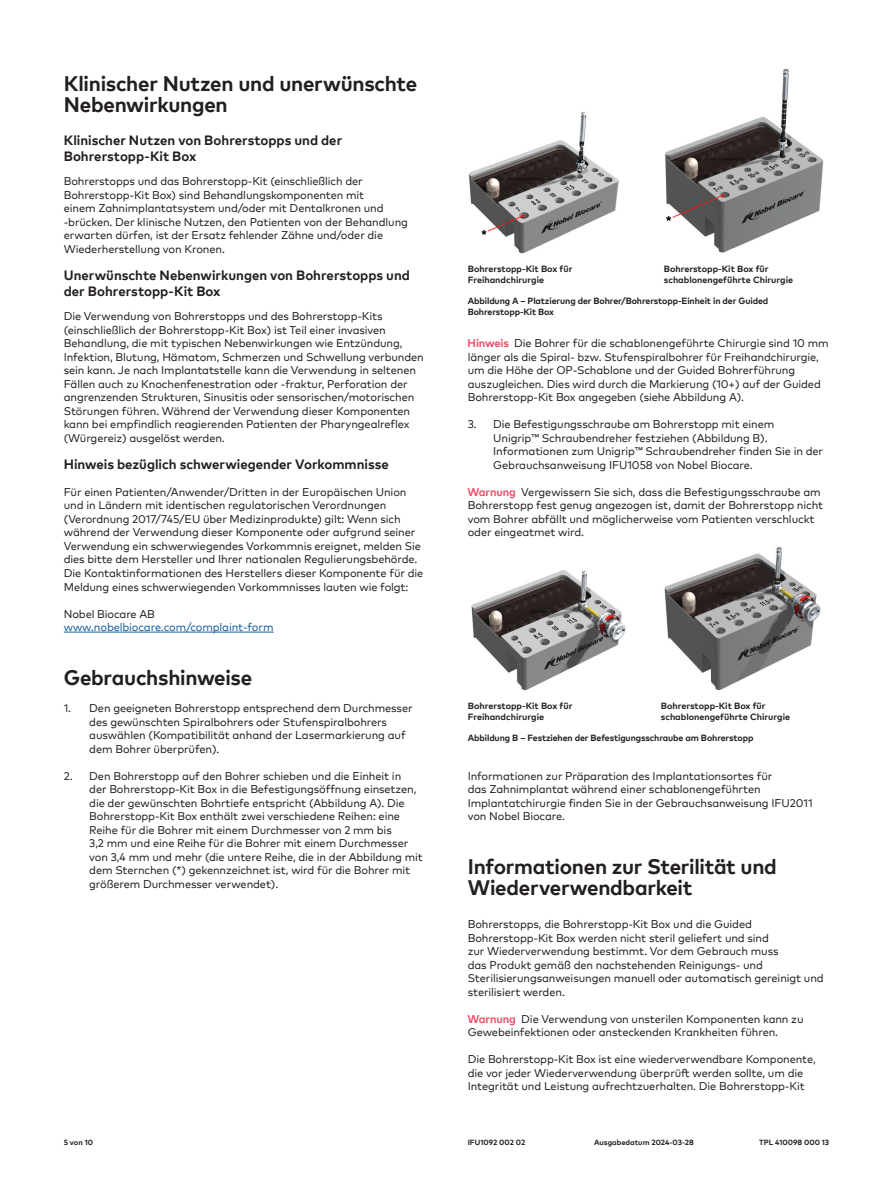
<style>
.page{position:relative;width:893px;height:1191px;background:#fff}
.page>*{position:absolute;margin:0;border:0;box-sizing:border-box;transform-origin:0 0}
.t1{font:700 21px/21px "Mark Pro";letter-spacing:-.015em;color:#231f20}
.t2{font:700 13.5px/16.2px "Mark Pro";color:#231f20}
.t3{font:11.25px/13.5px "Mark Pro";letter-spacing:-.01em;color:#231f20}
.t4{font:11.25px "Mark Pro";letter-spacing:-.01em;color:#175d9e}
.t5{font:700 9px/10.8px "Mark Pro";letter-spacing:-.01em;color:#231f20}
.t6{font:700 7.5px "Mark Pro";color:#231f20}
.s1{font-weight:700;color:#ef5069}
</style>
<div class="page">
<hr style="left:64px;top:631px;width:210px;height:1px;background:#175d9e">
<img style="left:469px;top:112px;width:150px;height:142px">
<img style="left:665px;top:69px;width:159px;height:184px">
<img style="left:471px;top:570px;width:155px;height:121px">
<img style="left:664px;top:547px;width:157px;height:144px">
<h1 class="t1" style="left:64px;top:71px;width:355px">Klinischer Nutzen und unerwünschte<br>Nebenwirkungen</h1>
<p class="t2" style="left:64px;top:131px;width:280px">Klinischer Nutzen von Bohrerstopps und der<br>Bohrerstopp-Kit Box</p>
<p class="t3" style="left:64px;top:174px;width:346px">Bohrerstopps und das Bohrerstopp-Kit (einschließlich der Bohrerstopp-Kit Box) sind Behandlungskomponenten mit<br>einem Zahnimplantatsystem und/oder mit Dentalkronen und -brücken. Der klinische Nutzen, den Patienten von der Behandlung erwarten dürfen, ist der Ersatz fehlender Zähne und/oder die Wiederherstellung von Kronen.</p>
<p class="t2" style="left:64px;top:266px;width:348px">Unerwünschte Nebenwirkungen von Bohrerstopps und der Bohrerstopp-Kit Box</p>
<p class="t3" style="left:64px;top:309px;width:362px">Die Verwendung von Bohrerstopps und des Bohrerstopp-Kits (einschließlich der Bohrerstopp-Kit Box) ist Teil einer invasiven Behandlung, die mit typischen Nebenwirkungen wie Entzündung, Infektion, Blutung, Hämatom, Schmerzen und Schwellung verbunden sein kann. Je nach Implantatstelle kann die Verwendung in seltenen Fällen auch zu Knochenfenestration oder -fraktur, Perforation der angrenzenden Strukturen, Sinusitis oder sensorischen/motorischen Störungen führen. Während der Verwendung dieser Komponenten kann bei empfindlich reagierenden Patienten der Pharyngealreflex (Würgereiz) ausgelöst werden.</p>
<p class="t2" style="left:64px;top:455px;width:327px">Hinweis bezüglich schwerwiegender Vorkommnisse</p>
<p class="t3" style="left:64px;top:484px;width:361px">Für einen Patienten/Anwender/Dritten in der Europäischen Union und in Ländern mit identischen regulatorischen Verordnungen (Verordnung 2017/745/EU über Medizinprodukte) gilt: Wenn sich während der Verwendung dieser Komponente oder aufgrund seiner Verwendung ein schwerwiegendes Vorkommnis ereignet, melden Sie dies bitte dem Hersteller und Ihrer nationalen Regulierungsbehörde.<br>Die Kontaktinformationen des Herstellers dieser Komponente für die Meldung eines schwerwiegenden Vorkommnisses lauten wie folgt:</p>
<p class="t3" style="left:64px;top:606px;width:93px">Nobel Biocare AB</p>
<p class="t4" style="left:64px;top:618px;width:211px">www.nobelbiocare.com/complaint-form</p>
<h1 class="t1" style="left:64px;top:665px;width:190px">Gebrauchshinweise</h1>
<p class="t3" style="left:89px;top:700px;width:325px;text-indent:-26px">1. Den geeigneten Bohrerstopp entsprechend dem Durchmesser des gewünschten Spiralbohrers oder Stufenspiralbohrers auswählen (Kompatibilität anhand der Lasermarkierung auf dem Bohrer überprüfen).</p>
<p class="t3" style="left:89px;top:768px;width:335px;text-indent:-26px">2. Den Bohrerstopp auf den Bohrer schieben und die Einheit in<br>der Bohrerstopp-Kit Box in die Befestigungsöffnung einsetzen, die der gewünschten Bohrtiefe entspricht (Abbildung A). Die Bohrerstopp-Kit Box enthält zwei verschiedene Reihen: eine Reihe für die Bohrer mit einem Durchmesser von 2 mm bis<br>3,2 mm und eine Reihe für die Bohrer mit einem Durchmesser von 3,4 mm und mehr (die untere Reihe, die in der Abbildung mit dem Sternchen (*) gekennzeichnet ist, wird für die Bohrer mit größerem Durchmesser verwendet).</p>
<p class="t5" style="left:468px;top:262px;width:106px">Bohrerstopp-Kit Box für<br>Freihandchirurgie</p>
<p class="t5" style="left:468px;top:295px;width:302px">Abbildung A – Platzierung der Bohrer/Bohrerstopp-Einheit in der Guided<br>Bohrerstopp‑Kit Box</p>
<p class="t3" style="left:468px;top:336px;width:363px"><span class="s1">Hinweis</span> Die Bohrer für die schablonengeführte Chirurgie sind 10 mm länger als die Spiral- bzw. Stufenspiralbohrer für Freihandchirurgie, um die Höhe der OP-Schablone und der Guided Bohrerführung auszugleichen. Dies wird durch die Markierung (10+) auf der Guided Bohrerstopp-Kit Box angegeben (siehe Abbildung A).</p>
<p class="t3" style="left:493px;top:417px;width:331px;text-indent:-26px">3. Die Befestigungsschraube am Bohrerstopp mit einem<br>Unigrip™ Schraubendreher festziehen (Abbildung B).<br>Informationen zum Unigrip™ Schraubendreher finden Sie in der Gebrauchsanweisung IFU1058 von Nobel Biocare.</p>
<p class="t3" style="left:468px;top:484px;width:357px"><span class="s1">Warnung</span> Vergewissern Sie sich, dass die Befestigungsschraube am Bohrerstopp fest genug angezogen ist, damit der Bohrerstopp nicht vom Bohrer abfällt und möglicherweise vom Patienten verschluckt oder eingeatmet wird.</p>
<p class="t5" style="left:664px;top:262px;width:131px">Bohrerstopp-Kit Box für schablonengeführte Chirurgie</p>
<p class="t5" style="left:468px;top:699px;width:106px">Bohrerstopp-Kit Box für<br>Freihandchirurgie</p>
<p class="t5" style="left:468px;top:732px;width:287px">Abbildung B – Festziehen der Befestigungsschraube am Bohrerstopp</p>
<p class="t3" style="left:468px;top:768px;width:346px">Informationen zur Präparation des Implantationsortes für<br>das Zahnimplantat während einer schablonengeführten Implantatchirurgie finden Sie in der Gebrauchsanweisung IFU2011 von Nobel Biocare.</p>
<h1 class="t1" style="left:468px;top:854px;width:311px">Informationen zur Sterilität und<br>Wiederverwendbarkeit</h1>
<p class="t3" style="left:468px;top:916px;width:358px">Bohrerstopps, die Bohrerstopp-Kit Box und die Guided Bohrerstopp‑Kit Box werden nicht steril geliefert und sind<br>zur Wiederverwendung bestimmt. Vor dem Gebrauch muss<br>das Produkt gemäß den nachstehenden Reinigungs- und Sterilisierungsanweisungen manuell oder automatisch gereinigt und sterilisiert werden.</p>
<p class="t3" style="left:468px;top:1011px;width:337px"><span class="s1">Warnung</span> Die Verwendung von unsterilen Komponenten kann zu<br>Gewebeinfektionen oder ansteckenden Krankheiten führen.</p>
<p class="t3" style="left:468px;top:1051px;width:350px">Die Bohrerstopp-Kit Box ist eine wiederverwendbare Komponente, die vor jeder Wiederverwendung überprüft werden sollte, um die<br>Integrität und Leistung aufrechtzuerhalten. Die Bohrerstopp-Kit</p>
<p class="t5" style="left:661px;top:699px;width:131px">Bohrerstopp-Kit Box für schablonengeführte Chirurgie</p>
<p class="t6" style="left:64px;top:1137px;width:31px">5 von 10</p>
<p class="t6" style="left:468px;top:1137px;width:59px">IFU1092 002 02</p>
<p class="t6" style="left:594px;top:1137px;width:101px">Ausgabedatum 2024-03-28</p>
<p class="t6" style="left:759px;top:1137px;width:71px">TPL 410098 000 13</p>
</div>
